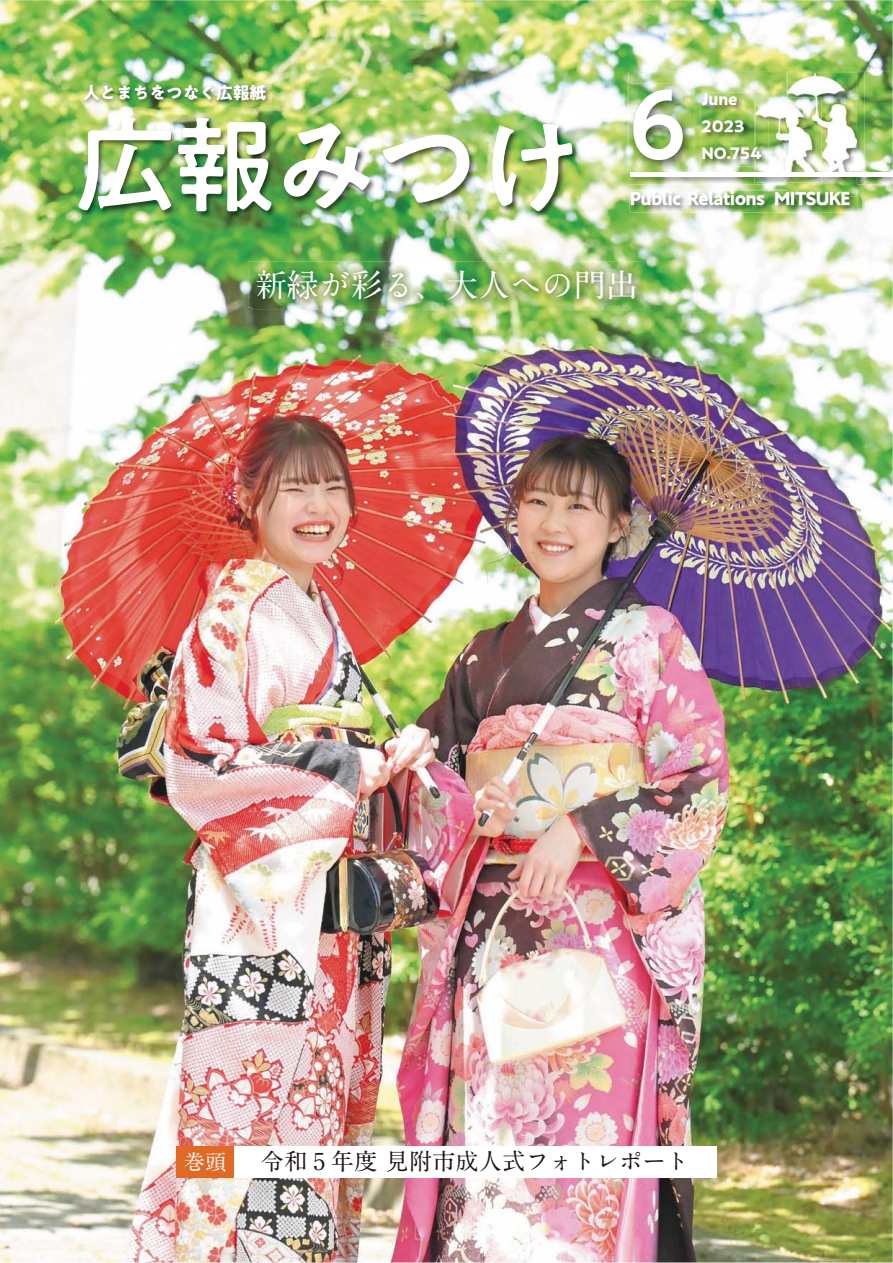
<style>
.page{position:relative;width:893px;height:1263px;background:#fff}
.page>*{position:absolute;margin:0;border:0;box-sizing:border-box;transform-origin:0 0}
.t1{font:110.55px "PA1 Gothic Std Medium 90 msp RKSJ H";color:#fff}
.t2{font:31.95px "A1 Mincho Std Bold 90 msp RKSJ H";color:#fff}
.t3{font:23.4px "A1 Mincho Std Bold 90 msp RKSJ H";color:#1e1614}
.t4{font:21.3px "A1 Mincho Std Bold 90 msp RKSJ H";color:#fff}
.t5{font:18px "PA1 Gothic Std Bold 90 msp RKSJ H";letter-spacing:-.04em;color:#fff}
.t6{font:16.95px "PA1 Gothic Std Bold 90 msp RKSJ H";letter-spacing:-.02em;color:#fff}
.t7{font:15.9px/26.5px "PA1 Gothic Std Bold 90 msp RKSJ H";color:#fff}
.s1{font-size:104.1px}
</style>
<div class="page">
<img style="left:0;top:0;width:893px;height:1263px">
<img style="left:81px;top:82px;width:191px;height:24px">
<img style="left:77px;top:116px;width:503px;height:103px">
<img style="left:630px;top:189px;width:227px;height:24px">
<img style="left:631px;top:191px;width:219px;height:14px">
<img style="left:252px;top:265px;width:394px;height:45px">
<img style="left:248px;top:261px;width:396px;height:47px">
<img style="left:252px;top:265px;width:392px;height:43px">
<div style="left:234px;top:1146px;width:482px;height:32px;background:#fff"></div>
<div style="left:176px;top:1146px;width:58px;height:32px;background:#e16926"></div>
<img style="left:628px;top:72px;width:265px;height:113px">
<img style="left:701px;top:93px;width:68px;height:73px">
<img style="left:702px;top:94px;width:35px;height:12px">
<img style="left:702px;top:120px;width:41px;height:12px">
<img style="left:702px;top:147px;width:52px;height:12px">
<img style="left:633px;top:90px;width:50px;height:70px">
<img style="left:786px;top:72px;width:78px;height:112px">
<img style="left:787px;top:73px;width:70px;height:124px">
<img style="left:787px;top:191px;width:63px;height:6px">
<img style="left:754px;top:98px;width:67px;height:84px">
<img style="left:754px;top:98px;width:15px;height:68px">
<img style="left:755px;top:99px;width:59px;height:74px">
<img style="left:755px;top:99px;width:14px;height:67px">
<svg style="left:754px;top:147px;width:7px;height:12px"></svg>
<svg style="left:628px;top:171px;width:1px;height:13px"></svg>
<img style="left:787px;top:184px;width:70px;height:1px">
<hr style="left:630px;top:173px;width:263px;height:4px;background:#fff">
<p class="t6" style="left:83px;top:86px;width:185px">人とまちをつなぐ広報紙</p>
<h1 class="t1" style="left:74px;top:124px;width:513px"><span class="s1">広報</span>みつけ</h1>
<p class="t7" style="left:701px;top:88px;width:62px">June<br>2023<br>NO.754</p>
<p class="t5" style="left:630px;top:191px;width:137px">Public Relations</p>
<p class="t5" style="left:774px;top:191px;width:78px">MITSUKE</p>
<h2 class="t2" style="left:255px;top:273px;width:384px">新緑が彩る、大人への門出</h2>
<p class="t4" style="left:184px;top:1154px;width:44px">巻頭</p>
<p class="t3" style="left:261px;top:1153px;width:430px">令和 5 年度 見附市成人式フォトレポート</p>
</div>
